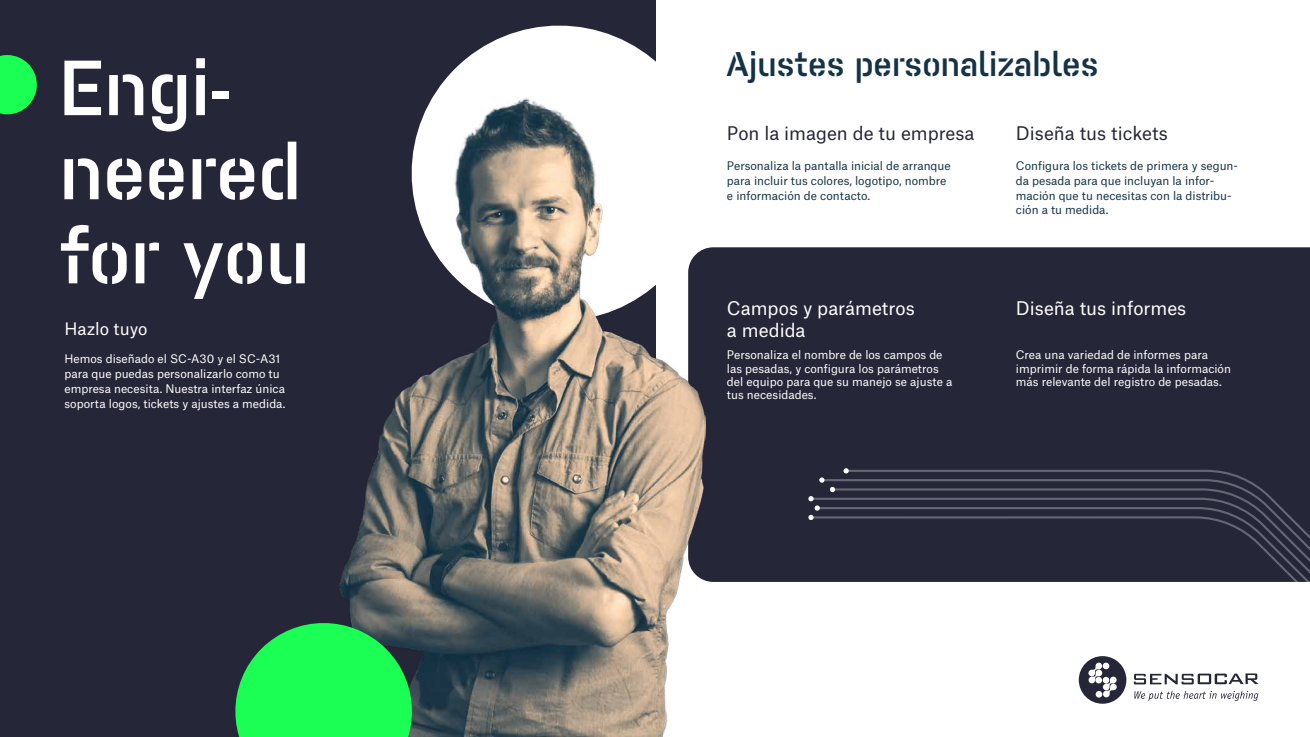
<style>
.page{position:relative;width:1310px;height:737px;background:#fff}
.page>*{position:absolute;margin:0;border:0;box-sizing:border-box;transform-origin:0 0}
.t1{font:700 77.79px/84px "Pacifista LS";color:#fff}
.t2{font:700 34.12px "Pacifista LS";color:#153347}
.t3{font:18.03px/21.6px "Atlas Grotesk";color:#fff}
.t4{font:18.03px "Atlas Grotesk";color:#262639}
.t5{font:16.45px "Atlas Grotesk";color:#fff}
.t6{font:11.38px/13.1px "Atlas Grotesk";color:#fff}
.t7{font:11.38px/14.9px "Atlas Grotesk";color:#153347}
</style>
<div class="page">
<div style="left:1px;top:0;width:654px;height:736px;background:#262639"></div>
<svg style="left:433px;top:11px;width:223px;height:86px;fill:#fff"></svg>
<svg style="left:0;top:55px;width:37px;height:59px"></svg>
<div style="left:705px;top:247px;width:604px;height:334px;background:#262639"></div>
<svg style="left:808px;top:477px;width:27px;height:43px"></svg>
<svg style="left:843px;top:468px;width:5px;height:5px"></svg>
<svg style="left:809px;top:497px;width:500px;height:85px;background:#343446"></svg>
<div style="left:831px;top:572px;width:478px;height:9px;background:#262639"></div>
<svg style="left:820px;top:479px;width:489px;height:93px;background:#2a2a3d"></svg>
<svg style="left:845px;top:469px;width:464px;height:95px;background:#2e2e41"></svg>
<img style="left:339px;top:97px;width:366px;height:639px">
<svg style="left:235px;top:614px;width:185px;height:122px"></svg>
<svg style="left:1078px;top:656px;width:180px;height:47px"></svg>
<h1 class="t1" style="left:59px;top:45px;width:252px">Engi&shy;neered for you</h1>
<h3 class="t5" style="left:64px;top:315px;width:84px">Hazlo tuyo</h3>
<p class="t6" style="left:64px;top:350px;width:222px;line-height:14.9px">Hemos diseñado el SC-A30 y el SC-A31 para que puedas personalizarlo como tu empresa necesita. Nuestra interfaz única soporta logos, tickets y ajustes a medida.</p>
<h2 class="t2" style="left:726px;top:44px;width:373px">Ajustes personalizables</h2>
<h3 class="t4" style="left:726px;top:119px;width:249px">Pon la imagen de tu empresa</h3>
<h3 class="t4" style="left:1015px;top:119px;width:153px">Diseña tus tickets</h3>
<p class="t7" style="left:726px;top:157px;width:225px">Personaliza la pantalla inicial de arranque para incluir tus colores, logotipo, nombre e información de contacto.</p>
<p class="t7" style="left:1015px;top:157px;width:223px">Configura los tickets de primera y segun&shy;da pesada para que incluyan la infor&shy;mación que tu necesitas con la distribu&shy;ción a tu medida.</p>
<h3 class="t3" style="left:726px;top:295px;width:189px">Campos y parámetros a medida</h3>
<p class="t6" style="left:726px;top:347px;width:227px">Personaliza el nombre de los campos de las pesadas, y configura los parámetros del equipo para que su manejo se ajuste a tus necesidades.</p>
<h3 class="t3" style="left:1015px;top:295px;width:172px">Diseña tus informes</h3>
<p class="t6" style="left:1015px;top:347px;width:216px">Crea una variedad de informes para imprimir de forma rápida la información más relevante del registro de pesadas.</p>
</div>
